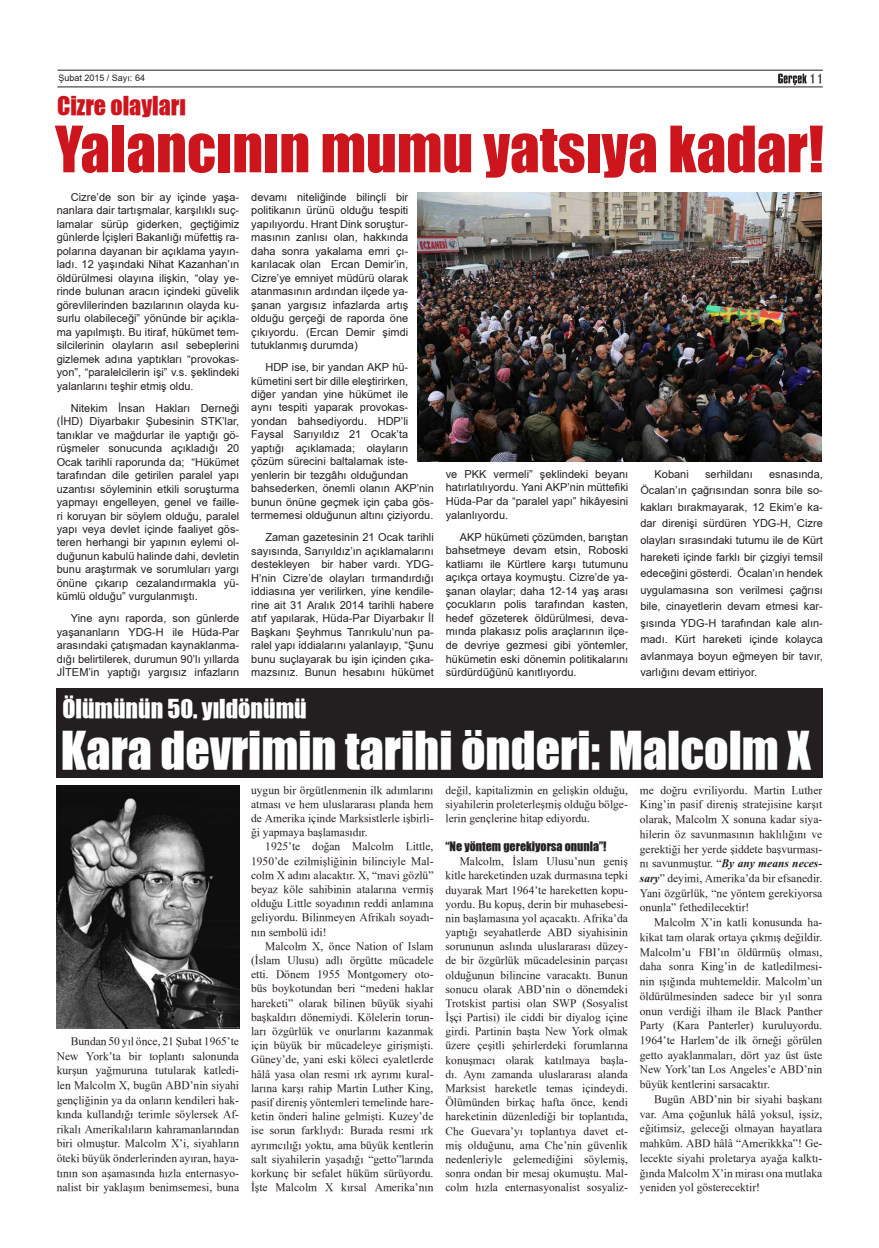
<style>
.page{position:relative;width:879px;height:1248px;background:#fff}
.page>*{position:absolute;margin:0;border:0;box-sizing:border-box;transform-origin:0 0}
.t1{font:59px "TR Impact";color:#cd151d}
.t2{font:48px "TR Impact";color:#fff}
.t3{font:24px "TR Impact";color:#fff}
.t4{font:24px "TR Impact";color:#cd151d}
.t5{font:13px "TR Doors";color:#231f20}
.t6{font:12px "TR Impact";color:#231f20}
.t7{font:11.5px/14.2px "TR Times New Roman";color:#231f20;text-align:justify}
.t8{font:11px/13.5px "TR Arial";color:#231f20;text-align:justify}
.t9{font:9px "TR Arial";color:#231f20}
.s1{font-weight:700;font-style:italic}
</style>
<div class="page">
<hr style="left:57px;top:87px;width:766px;height:1px;background:#231f20">
<hr style="left:57px;top:70px;width:766px;height:1px;background:#231f20">
<svg style="left:778px;top:74px;width:29px;height:11px"></svg>
<div style="left:57px;top:688px;width:766px;height:89px;background:#231f20"></div>
<img style="left:57px;top:785px;width:182px;height:243px">
<img style="left:417px;top:193px;width:404px;height:268px">
<p class="t9" style="left:58px;top:72px;width:88px">Şubat 2015 / Sayı: 64</p>
<p class="t5" style="left:809px;top:71px;width:16px">11</p>
<h3 class="t4" style="left:57px;top:87px;width:130px">Cizre olayları</h3>
<h1 class="t1" style="left:55px;top:103px;width:770px">Yalancının mumu yatsıya kadar!</h1>
<p class="t8" style="left:57px;top:190px;width:184px;text-indent:14px">Cizre’de son bir ay içinde yaşa&shy;nanlara dair tartışmalar, karşılıklı suç&shy;lamalar sürüp giderken, geçtiğimiz günlerde İçişleri Bakanlığı müfettiş ra&shy;polarına dayanan bir açıklama yayın&shy;ladı. 12 yaşındaki Nihat Kazanhan’ın öldürülmesi olayına ilişkin, “olay ye&shy;rinde bulunan aracın içindeki güvelik görevlilerinden bazılarının olayda ku&shy;surlu olabileceği” yönünde bir açıkla&shy;ma yapılmıştı. Bu itiraf, hükümet tem&shy;silcilerinin olayların asıl sebeplerini gizlemek adına yaptıkları “provokas&shy;yon”, “paralelcilerin işi” v.s. şeklindeki yalanlarını teşhir etmiş oldu.</p>
<p class="t8" style="left:57px;top:401px;width:184px;text-indent:14px">Nitekim İnsan Hakları Derneği (İHD) Diyarbakır Şubesinin STK’lar, tanıklar ve mağdurlar ile yaptığı gö&shy;rüşmeler sonucunda açıkladığı 20<br>Ocak tarihli raporunda da; “Hükümet tarafından dile getirilen paralel yapı uzantısı söyleminin etkili soruşturma yapmayı engelleyen, genel ve faille&shy;ri koruyan bir söylem olduğu, paralel yapı veya devlet içinde faaliyet gös&shy;teren herhangi bir yapının eylemi ol&shy;duğunun kabulü halinde dahi, devletin bunu araştırmak ve sorumluları yargı önüne çıkarıp cezalandırmakla yü&shy;kümlü olduğu” vurgulanmıştı.</p>
<p class="t8" style="left:57px;top:611px;width:184px;text-indent:14px">Yine aynı raporda, son günlerde yaşananların YDG-H ile Hüda-Par arasındaki çatışmadan kaynaklanma&shy;dığı belirtilerek, durumun 90’lı yıllarda JİTEM’in yaptığı yargısız infazların</p>
<p class="t8" style="left:251px;top:190px;width:158px">devamı niteliğinde bilinçli bir politikanın ürünü olduğu tespiti yapılıyordu. Hrant Dink soruştur&shy;masının zanlısı olan, hakkında daha sonra yakalama emri çı&shy;karılacak olan Ercan Demir’in, Cizre’ye emniyet müdürü olarak atanmasının ardından ilçede ya&shy;şanan yargısız infazlarda artış olduğu gerçeği de raporda öne çıkıyordu. (Ercan Demir şimdi tutuklanmış durumda)</p>
<p class="t8" style="left:251px;top:360px;width:184px;text-align:left;text-indent:14px">HDP ise, bir yandan AKP hü&shy;kümetini sert bir dille eleştirirken, diğer yandan yine hükümet ile<br>aynı tespiti yaparak provokas&shy;yondan bahsediyordu. HDP’li<br>Faysal Sarıyıldız 21 Ocak’ta yaptığı açıklamada; olayların çözüm sürecini baltalamak iste&shy;yenlerin bir tezgâhı olduğundan bahsederken, önemli olanın AKP’nin bunun önüne geçmek için çaba gös&shy;termemesi olduğunun altını çiziyordu.</p>
<p class="t8" style="left:251px;top:530px;width:184px;text-indent:14px">Zaman gazetesinin 21 Ocak tarihli sayısında, Sarıyıldız’ın açıklamalarını destekleyen bir haber vardı. YDG-H’nin Cizre’de olayları tırmandırdığı iddiasına yer verilirken, yine kendile&shy;rine ait 31 Aralık 2014 tarihli habere atıf yapılarak, Hüda-Par Diyarbakır İl Başkanı Şeyhmus Tanrıkulu’nun pa&shy;ralel yapı iddialarını yalanlayıp, “Şunu bunu suçlayarak bu işin içinden çıka&shy;mazsınız. Bunun hesabını hükümet</p>
<h3 class="t3" style="left:62px;top:690px;width:246px">Ölümünün 50. yıldönümü</h3>
<p class="t8" style="left:446px;top:467px;width:184px">ve PKK vermeli” şeklindeki beyanı hatırlatılıyordu. Yani AKP’nin müttefiki Hüda-Par da “paralel yapı” hikâyesini yalanlıyordu.</p>
<p class="t8" style="left:446px;top:530px;width:184px;text-indent:14px">AKP hükümeti çözümden, barıştan bahsetmeye devam etsin, Roboski katliamı ile Kürtlere karşı tutumunu açıkça ortaya koymuştu. Cizre’de ya&shy;şanan olaylar; daha 12-14 yaş arası çocukların polis tarafından kasten, hedef gözeterek öldürülmesi, deva&shy;mında plakasız polis araçlarının ilçe&shy;de devriye gezmesi gibi yöntemler, hükümetin eski dönemin politikalarını sürdürdüğünü kanıtlıyordu.</p>
<p class="t8" style="left:640px;top:465px;width:184px;line-height:16.5px;text-indent:129px">esnasında, Öcalan’ın çağrısından sonra bile so&shy;kakları bırakmayarak, 12 Ekim’e ka&shy;dar direnişi sürdüren YDG-H, Cizre olayları sırasındaki tutumu ile de Kürt hareketi içinde farklı bir çizgiyi temsil edeceğini gösterdi. Öcalan’ın hendek uygulamasına son verilmesi çağrısı bile, cinayetlerin devam etmesi kar&shy;şısında YDG-H tarafından kale alın&shy;madı. Kürt hareketi içinde kolayca avlanmaya boyun eğmeyen bir tavır, varlığını devam ettiriyor.</p>
<p class="t8" style="left:654px;top:467px;width:36px">Kobani</p>
<p class="t8" style="left:705px;top:467px;width:49px">serhildanı</p>
<h2 class="t2" style="left:61px;top:712px;width:751px">Kara devrimin tarihi önderi: Malcolm X</h2>
<p class="t7" style="left:57px;top:1033px;width:184px;line-height:14.6px;text-indent:14px">Bundan 50 yıl önce, 21 Şubat 1965’te New York’ta bir toplantı salonunda kurşun yağmuruna tutularak katledi&shy;len Malcolm X, bugün ABD’nin siyahi gençliğinin ya da onların kendileri hak&shy;kında kullandığı terimle söylersek Af&shy;rikalı Amerikalıların kahramanlarından biri olmuştur. Malcolm X’i, siyahların öteki büyük önderlerinden ayıran, haya&shy;tının son aşamasında hızla enternasyo&shy;nalist bir yaklaşım benimsemesi, buna</p>
<p class="t7" style="left:251px;top:782px;width:184px">uygun bir örgütlenmenin ilk adımlarını atması ve hem uluslararası planda hem de Amerika içinde Marksistlerle işbirli&shy;ği yapmaya başlamasıdır.</p>
<p class="t7" style="left:251px;top:839px;width:184px;text-indent:14px">1925’te doğan Malcolm Little, 1950’de ezilmişliğinin bilinciyle Mal&shy;colm X adını alacaktır. X, “mavi gözlü” beyaz köle sahibinin atalarına vermiş olduğu Little soyadının reddi anlamına geliyordu. Bilinmeyen Afrikalı soyadı&shy;nın sembolü idi!</p>
<p class="t7" style="left:251px;top:938px;width:184px;text-indent:14px">Malcolm X, önce Nation of Islam (İslam Ulusu) adlı örgütte mücadele etti. Dönem 1955 Montgomery oto&shy;büs boykotundan beri “medeni haklar hareketi” olarak bilinen büyük siyahi başkaldırı dönemiydi. Kölelerin torun&shy;ları özgürlük ve onurlarını kazanmak için büyük bir mücadeleye girişmişti.<br>Güney’de, yani eski köleci eyaletlerde hâlâ yasa olan resmi ırk ayrımı kural&shy;larına karşı rahip Martin Luther King, pasif direniş yöntemleri temelinde hare&shy;ketin önderi haline gelmişti. Kuzey’de ise sorun farklıydı: Burada resmi ırk ayrımcılığı yoktu, ama büyük kentlerin salt siyahilerin yaşadığı “getto”larında korkunç bir sefalet hüküm sürüyordu.<br>İşte Malcolm X kırsal Amerika’nın</p>
<p class="t7" style="left:445px;top:782px;width:184px">değil, kapitalizmin en gelişkin olduğu, siyahilerin proleterleşmiş olduğu bölge&shy;lerin gençlerine hitap ediyordu.</p>
<p class="t6" style="left:445px;top:836px;width:162px">“Ne yöntem gerekiyorsa onunla”!</p>
<p class="t7" style="left:445px;top:853px;width:184px;text-indent:14px">Malcolm, İslam Ulusu’nun geniş kitle hareketinden uzak durmasına tepki duyarak Mart 1964’te hareketten kopu&shy;yordu. Bu kopuş, derin bir muhasebesi&shy;nin başlamasına yol açacaktı. Afrika’da yaptığı seyahatlerde ABD siyahisinin sorununun aslında uluslararası düzey&shy;de bir özgürlük mücadelesinin parçası olduğunun bilincine varacaktı. Bunun sonucu olarak ABD’nin o dönemdeki Trotskist partisi olan SWP (Sosyalist İşçi Partisi) ile ciddi bir diyalog içine girdi. Partinin başta New York olmak üzere çeşitli şehirlerdeki forumlarına konuşmacı olarak katılmaya başla&shy;dı. Aynı zamanda uluslararası alanda Marksist hareketle temas içindeydi.<br>Ölümünden birkaç hafta önce, kendi hareketinin düzenlediği bir toplantıda, Che Guevara’yı toplantıya davet et&shy;miş olduğunu, ama Che’nin güvenlik nedenleriyle gelemediğini söylemiş, sonra ondan bir mesaj okumuştu. Mal&shy;colm hızla enternasyonalist sosyaliz-</p>
<p class="t7" style="left:640px;top:782px;width:184px;line-height:14.7px">me doğru evriliyordu. Martin Luther King’in pasif direniş stratejisine karşıt olarak, Malcolm X sonuna kadar siya&shy;hilerin öz savunmasının haklılığını ve gerektiği her yerde şiddete başvurması&shy;nı savunmuştur. “<span class="s1">By any means neces&shy;sary</span>” deyimi, Amerika’da bir efsanedir.<br>Yani özgürlük, “ne yöntem gerekiyorsa onunla” fethedilecektir!</p>
<p class="t7" style="left:640px;top:914px;width:184px;line-height:14.7px;text-indent:14px">Malcolm X’in katli konusunda ha&shy;kikat tam olarak ortaya çıkmış değildir.<br>Malcolm’u FBI’ın öldürmüş olması, daha sonra King’in de katledilmesi&shy;nin ışığında muhtemeldir. Malcolm’un öldürülmesinden sadece bir yıl sonra onun verdiği ilham ile Black Panther Party (Kara Panterler) kuruluyordu.<br>1964’te Harlem’de ilk örneği görülen getto ayaklanmaları, dört yaz üst üste New York’tan Los Angeles’e ABD’nin büyük kentlerini sarsacaktır.</p>
<p class="t7" style="left:640px;top:1091px;width:184px;line-height:14.7px;text-indent:14px">Bugün ABD’nin bir siyahi başkanı var. Ama çoğunluk hâlâ yoksul, işsiz, eğitimsiz, geleceği olmayan hayatlara mahkûm. ABD hâlâ “Amerikkka”! Ge&shy;lecekte siyahi proletarya ayağa kalktı&shy;ğında Malcolm X’in mirası ona mutlaka yeniden yol gösterecektir!</p>
</div>
